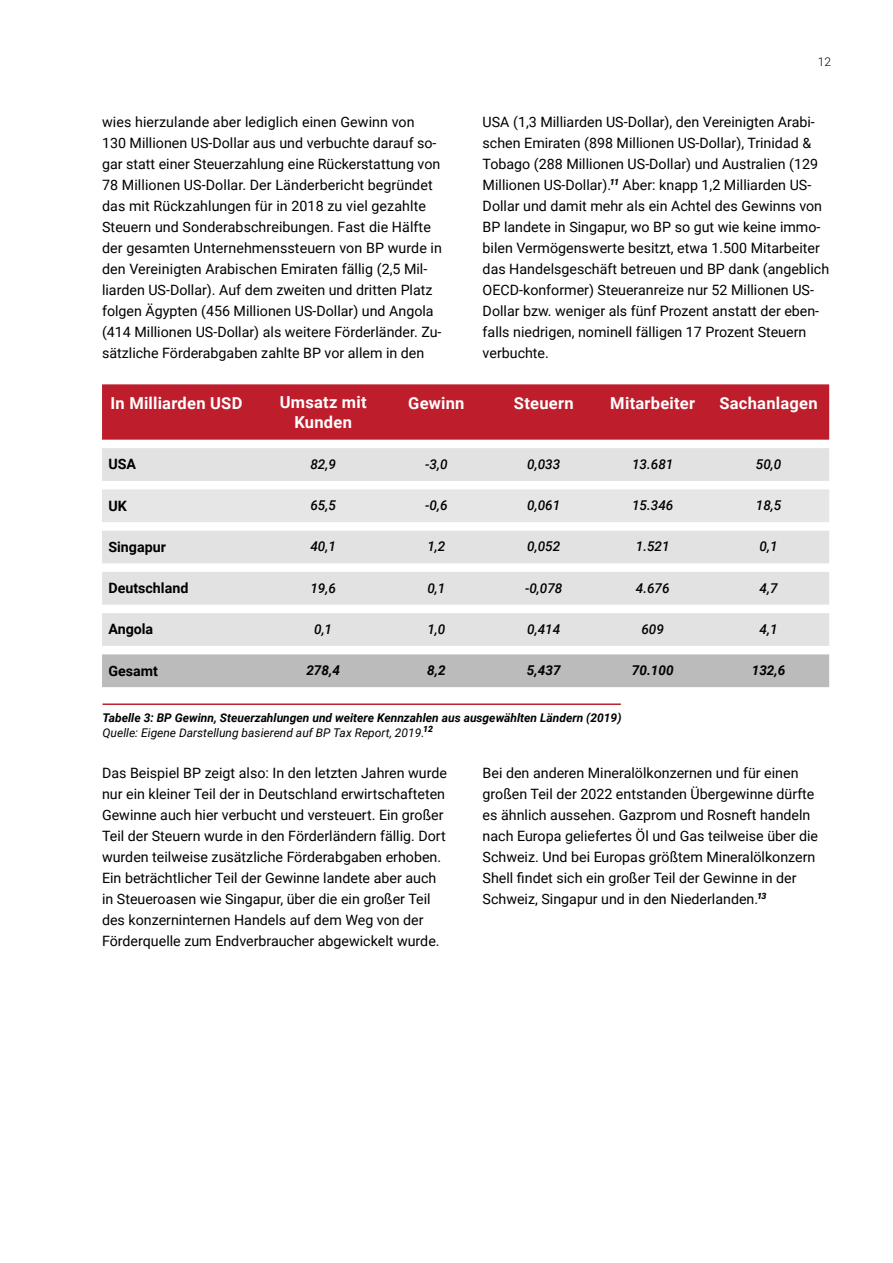
<style>
.page{position:relative;width:893px;height:1263px;background:#fff}
.page>*{position:absolute;margin:0;border:0;box-sizing:border-box;transform-origin:0 0}
.t1{font:700 16.5px/19.5px "Roboto";letter-spacing:.015em;color:#fff;text-align:center}
.t2{font:14.25px/21px "Roboto";color:#000}
.t3{font:700 14.25px "Roboto";color:#000}
.t4{font:italic 500 13.5px "Roboto";color:#000}
.t5{font:italic 700 13.5px "Roboto";color:#000}
.t6{font:italic 700 12px/15px "Roboto";color:#000}
.t7{font:300 12px "Roboto";color:#000}
.s1{font-weight:400}
</style>
<div class="page">
<hr style="left:103px;top:703px;width:518px;height:2px;background:#be1d2c">
<div style="left:102px;top:384px;width:727px;height:56px;background:#be1d2c"></div>
<svg style="left:102px;top:448px;width:727px;height:198px;fill:#e2e2e2"></svg>
<div style="left:102px;top:489px;width:727px;height:33px;background:#e6e6e6"></div>
<div style="left:102px;top:654px;width:727px;height:33px;background:#bbbbbc"></div>
<p class="t7" style="left:818px;top:54px;width:15px">12</p>
<p class="t2" style="left:102px;top:111px;width:341px">wies hierzulande aber lediglich einen Gewinn von 130 Millionen US-Dollar aus und verbuchte darauf so&shy;gar statt einer Steuerzahlung eine Rückerstattung von 78 Millionen US-Dollar. Der Länderbericht begründet das mit Rückzahlungen für in 2018 zu viel gezahlte Steuern und Sonderabschreibungen. Fast die Hälfte der gesamten Unternehmenssteuern von BP wurde in den Vereinigten Arabischen Emiraten fällig (2,5 Mil&shy;liarden US-Dollar). Auf dem zweiten und dritten Platz folgen Ägypten (456 Millionen US-Dollar) und Angola (414 Millionen US-Dollar) als weitere Förderländer. Zu&shy;sätzliche Förderabgaben zahlte BP vor allem in den</p>
<p class="t2" style="left:483px;top:111px;width:348px">USA (1,3 Milliarden US-Dollar), den Vereinigten Arabi&shy;schen Emiraten (898 Millionen US-Dollar), Trinidad &amp; Tobago (288 Millionen US-Dollar) und Australien (129<br>Millionen US-Dollar).<sup>11</sup> Aber: knapp 1,2 Milliarden US-Dollar und damit mehr als ein Achtel des Gewinns von BP landete in Singapur, wo BP so gut wie keine immo&shy;bilen Vermögenswerte besitzt, etwa 1.500 Mitarbeiter das Handelsgeschäft betreuen und BP dank (angeblich OECD-konformer) Steueranreize nur 52 Millionen US-Dollar bzw. weniger als fünf Prozent anstatt der eben&shy;falls niedrigen, nominell fälligen 17 Prozent Steuern verbuchte.</p>
<p class="t1" style="left:111px;top:393px;width:133px">In Milliarden USD</p>
<p class="t1" style="left:280px;top:392px;width:88px">Umsatz mit<br>Kunden</p>
<p class="t1" style="left:408px;top:393px;width:58px">Gewinn</p>
<p class="t1" style="left:514px;top:393px;width:61px">Steuern</p>
<p class="t1" style="left:610px;top:393px;width:86px">Mitarbeiter</p>
<p class="t1" style="left:719px;top:393px;width:100px">Sachanlagen</p>
<p class="t3" style="left:108px;top:454px;width:29px">USA</p>
<p class="t4" style="left:310px;top:455px;width:27px">82,9</p>
<p class="t4" style="left:425px;top:455px;width:24px">-3,0</p>
<p class="t4" style="left:527px;top:455px;width:34px">0,033</p>
<p class="t4" style="left:632px;top:455px;width:43px">13.681</p>
<p class="t4" style="left:756px;top:455px;width:27px">50,0</p>
<p class="t3" style="left:108px;top:496px;width:20px">UK</p>
<p class="t4" style="left:310px;top:496px;width:27px">65,5</p>
<p class="t4" style="left:425px;top:496px;width:24px">-0,6</p>
<p class="t4" style="left:527px;top:496px;width:34px">0,061</p>
<p class="t4" style="left:632px;top:496px;width:43px">15.346</p>
<p class="t4" style="left:756px;top:496px;width:27px">18,5</p>
<p class="t3" style="left:108px;top:537px;width:59px">Singapur</p>
<p class="t4" style="left:310px;top:537px;width:27px">40,1</p>
<p class="t4" style="left:427px;top:537px;width:19px">1,2</p>
<p class="t4" style="left:527px;top:537px;width:34px">0,052</p>
<p class="t4" style="left:636px;top:537px;width:35px">1.521</p>
<p class="t4" style="left:760px;top:537px;width:19px">0,1</p>
<p class="t3" style="left:108px;top:578px;width:81px">Deutschland</p>
<p class="t4" style="left:310px;top:579px;width:27px">19,6</p>
<p class="t4" style="left:427px;top:579px;width:19px">0,1</p>
<p class="t4" style="left:525px;top:579px;width:39px">-0,078</p>
<p class="t4" style="left:636px;top:579px;width:35px">4.676</p>
<p class="t4" style="left:760px;top:579px;width:19px">4,7</p>
<p class="t3" style="left:108px;top:619px;width:46px">Angola</p>
<p class="t4" style="left:314px;top:620px;width:19px">0,1</p>
<p class="t4" style="left:427px;top:620px;width:19px">1,0</p>
<p class="t4" style="left:527px;top:620px;width:34px">0,414</p>
<p class="t4" style="left:641px;top:620px;width:24px">609</p>
<p class="t4" style="left:760px;top:620px;width:19px">4,1</p>
<p class="t3" style="left:108px;top:661px;width:51px">Gesamt</p>
<p class="t5" style="left:306px;top:661px;width:35px">278,4</p>
<p class="t5" style="left:427px;top:661px;width:20px">8,2</p>
<p class="t5" style="left:527px;top:661px;width:35px">5,437</p>
<p class="t5" style="left:632px;top:661px;width:43px">70.100</p>
<p class="t5" style="left:752px;top:661px;width:35px">132,6</p>
<p class="t6" style="left:103px;top:709px;width:520px">Tabelle 3: BP Gewinn, Steuerzahlungen und weitere Kennzahlen aus ausgewählten Ländern (2019)<br><span class="s1">Quelle: Eigene Darstellung basierend auf BP Tax Report, 2019.</span><sup>12</sup></p>
<p class="t2" style="left:102px;top:762px;width:346px">Das Beispiel BP zeigt also: In den letzten Jahren wurde nur ein kleiner Teil der in Deutschland erwirtschafteten Gewinne auch hier verbucht und versteuert. Ein großer Teil der Steuern wurde in den Förderländern fällig. Dort wurden teilweise zusätzliche Förderabgaben erhoben.<br>Ein beträchtlicher Teil der Gewinne landete aber auch in Steueroasen wie Singapur, über die ein großer Teil des konzerninternen Handels auf dem Weg von der Förderquelle zum Endverbraucher abgewickelt wurde.</p>
<p class="t2" style="left:483px;top:762px;width:337px">Bei den anderen Mineralölkonzernen und für einen großen Teil der 2022 entstanden Übergewinne dürfte es ähnlich aussehen. Gazprom und Rosneft handeln nach Europa geliefertes Öl und Gas teilweise über die Schweiz. Und bei Europas größtem Mineralölkonzern Shell findet sich ein großer Teil der Gewinne in der Schweiz, Singapur und in den Niederlanden.<sup>13</sup></p>
</div>
